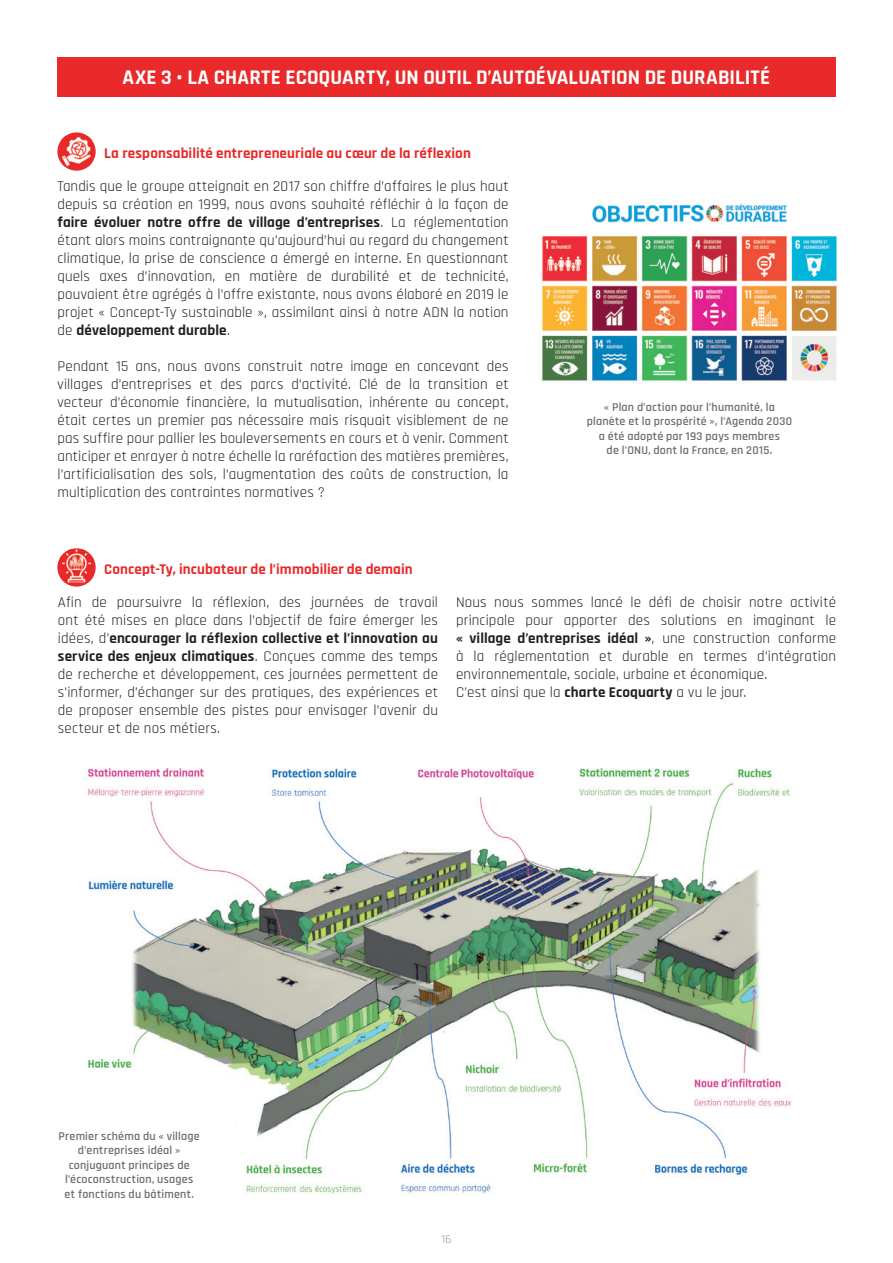
<style>
.page{position:relative;width:893px;height:1263px;background:#fff}
.page>*{position:absolute;margin:0;border:0;box-sizing:border-box;transform-origin:0 0}
.t1{font:700 21px "Rajdhani";letter-spacing:.01em;color:#fff}
.t2{font:15px/18px "Rajdhani";letter-spacing:.01em;color:#231f20;text-align:justify}
.t3{font:700 15px "Rajdhani";letter-spacing:.01em;color:#e9292a}
.t4{font:600 12px/14.4px "Rajdhani";letter-spacing:.015em;color:#6c6d70;text-align:center}
.t5{font:12px "Rajdhani";color:#939598}
.s1{font-weight:700}
</style>
<div class="page">
<svg style="left:57px;top:132px;width:39px;height:39px"></svg>
<img style="left:62px;top:137px;width:29px;height:29px">
<img style="left:541px;top:204px;width:296px;height:177px">
<svg style="left:57px;top:548px;width:39px;height:39px"></svg>
<img style="left:60px;top:549px;width:33px;height:33px">
<img style="left:87px;top:768px;width:705px;height:427px">
<div style="left:57px;top:57px;width:779px;height:40px;background:#e9292a"></div>
<h1 class="t1" style="left:123px;top:64px;width:649px">AXE 3 • LA CHARTE ECOQUARTY, UN OUTIL D’AUTOÉVALUATION DE DURABILITÉ</h1>
<p class="t3" style="left:104px;top:144px;width:368px">La responsabilité entrepreneuriale au cœur de la réflexion</p>
<p class="t2" style="left:57px;top:178px;width:453px">Tandis que le groupe atteignait en 2017 son chiffre d’affaires le plus haut depuis sa création en 1999, nous avons souhaité réfléchir à la façon de <span class="s1">faire évoluer notre offre de village d’entreprises</span>. La réglementation étant alors moins contraignante qu’aujourd’hui au regard du changement climatique, la prise de conscience a émergé en interne. En questionnant quels axes d’innovation, en matière de durabilité et de technicité, pouvaient être agrégés à l’offre existante, nous avons élaboré en 2019 le projet « Concept-Ty sustainable », assimilant ainsi à notre ADN la notion de <span class="s1">développement durable</span>.</p>
<p class="t2" style="left:57px;top:358px;width:453px">Pendant 15 ans, nous avons construit notre image en concevant des villages d’entreprises et des parcs d’activité. Clé de la transition et vecteur d’économie financière, la mutualisation, inhérente au concept, était certes un premier pas nécessaire mais risquait visiblement de ne pas suffire pour pallier les bouleversements en cours et à venir. Comment anticiper et enrayer à notre échelle la raréfaction des matières premières, l’artificialisation des sols, l’augmentation des coûts de construction, la multiplication des contraintes normatives ?</p>
<p class="t3" style="left:104px;top:560px;width:310px">Concept-Ty, incubateur de l’immobilier de demain</p>
<p class="t4" style="left:587px;top:400px;width:207px">« Plan d’action pour l’humanité, la planète et la prospérité », l’Agenda 2030 a été adopté par 193 pays membres<br>de l’ONU, dont la France, en 2015.</p>
<p class="t2" style="left:58px;top:593px;width:382px">Afin de poursuivre la réflexion, des journées de travail ont été mises en place dans l’objectif de faire émerger les idées, d’<span class="s1">encourager la réflexion collective et l’innovation au service des enjeux climatiques</span>. Conçues comme des temps de recherche et développement, ces journées permettent de s’informer, d’échanger sur des pratiques, des expériences et de proposer ensemble des pistes pour envisager l’avenir du secteur et de nos métiers.</p>
<p class="t2" style="left:456px;top:593px;width:382px;text-align:left">Nous nous sommes lancé le défi de choisir notre activité principale pour apporter des solutions en imaginant le <span class="s1">« village d’entreprises idéal »</span>, une construction conforme à la réglementation et durable en termes d’intégration environnementale, sociale, urbaine et économique.<br>C’est ainsi que la <span class="s1">charte Ecoquarty</span> a vu le jour.</p>
<p class="t4" style="left:59px;top:1129px;width:143px">Premier schéma du « village d’entreprises idéal » conjuguant principes de l’écoconstruction, usages et fonctions du bâtiment.</p>
<p class="t5" style="left:441px;top:1232px;width:12px">16</p>
</div>
